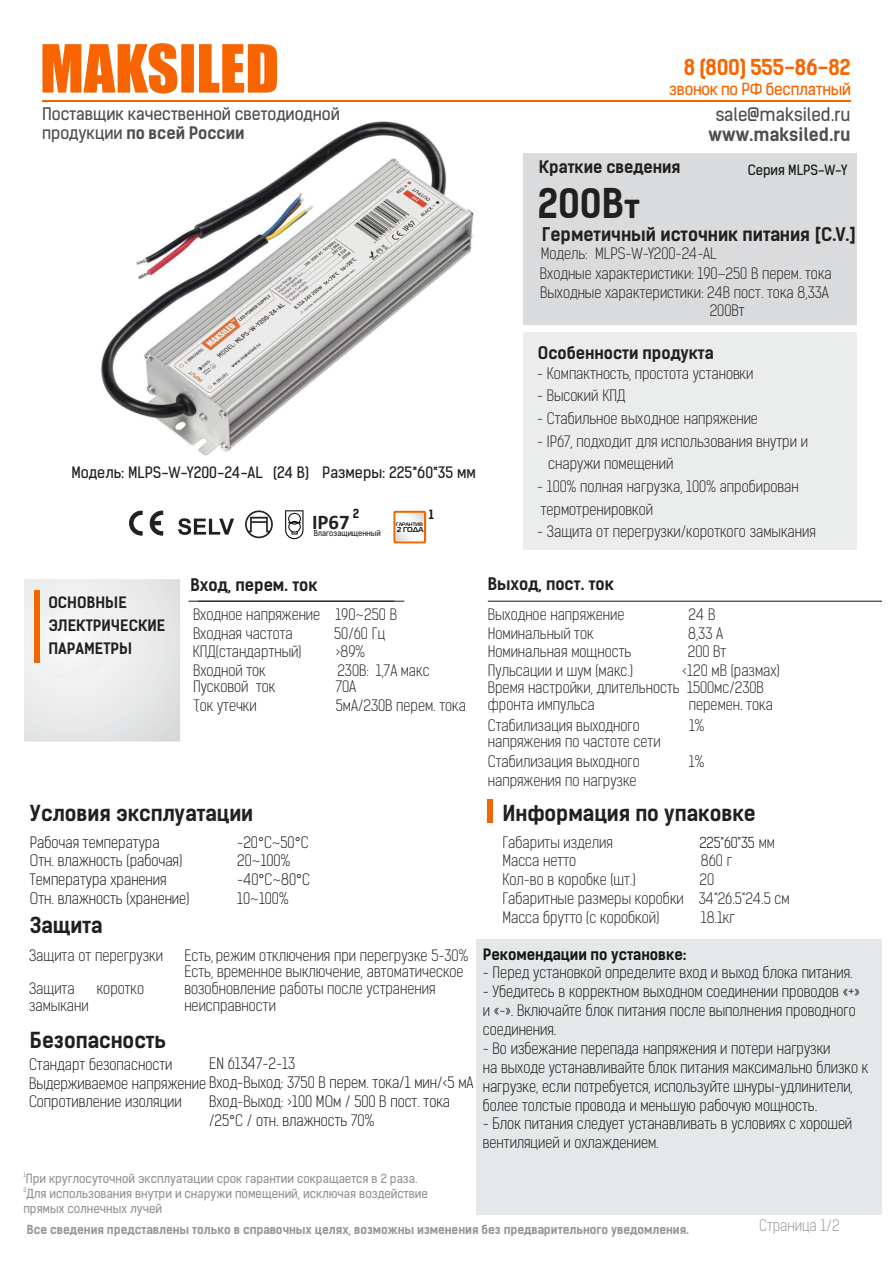
<style>
.page{position:relative;width:893px;height:1263px;background:#fff}
.page>*{position:absolute;margin:0;border:0;box-sizing:border-box;transform-origin:0 0}
.t1{font:39px "Kelson Sans Bold RU";color:#231f20}
.t2{font:21px "Kelson Sans Bold RU";color:#231f20}
.t3{font:21px "Kelson Sans Bold RU";letter-spacing:-.015em;color:#f86400}
.t4{font:700 20.7px "Calibri";color:#231f20}
.t5{font:18px "Kelson Sans Bold RU";color:#231f20}
.t6{font:17.7px "Kelson Sans Regular RU";color:#4e4e4d}
.t7{font:17.7px "Kelson Sans Bold RU";color:#4e4e4d}
.t8{font:16.5px "Kelson Sans Bold RU";color:#231f20}
.t9{font:16.5px "Kelson Sans Regular RU";color:#4e4e4d}
.t10{font:16.5px "Kelson Sans Bold RU";color:#4e4e4d}
.t11{font:15.9px "Kelson Sans Regular RU";letter-spacing:-.015em;color:#f86400}
.t12{font:15px/16.8px "Kelson Sans Light RU";color:#231f20}
.t13{font:15px/18.9px "Kelson Sans Light RU";color:#151616}
.t14{font:15px "Kelson Sans Regular RU";color:#231f20}
.t15{font:15px/22.8px "Kelson Sans Bold RU";color:#231f20}
.t16{font:15px "Kelson Sans Bold RU";color:#151616}
.t17{font:15px "Kelson Sans Light RU";color:#939598}
.t18{font:14.4px "Kelson Sans Light RU";color:#000}
.t19{font:13.5px "Kelson Sans Regular RU";color:#151616}
.t20{font:12px/15.1px "Kelson Sans Regular RU";color:#939598}
.t21{font:12px "Kelson Sans Bold RU";color:#939598}
.t22{font:12px "Kelson Sans Bold RU";color:#151616}
.t23{font:7.8px "Kelson Sans Regular RU";color:#231f20}
.t24{font:700 7.2px "Magistral";color:#000}
.t25{font:6px "Kelson Sans Regular RU";color:#939598}
.t26{font:700 4.95px "Magistral";letter-spacing:-.025em;color:#000}
.s1{font-family:"Kelson Sans Regular RU"}
.s2{font-family:"Calibri";font-weight:700}
.s3{font-family:"Arial"}
.s4{font-size:15px;color:#231f20}
</style>
<div class="page">
<img style="left:64px;top:100px;width:446px;height:412px">
<svg style="left:245px;top:510px;width:28px;height:28px"></svg>
<svg style="left:128px;top:511px;width:35px;height:24px"></svg>
<svg style="left:178px;top:518px;width:56px;height:17px"></svg>
<svg style="left:284px;top:510px;width:20px;height:30px"></svg>
<svg style="left:42px;top:43px;width:235px;height:51px"></svg>
<hr style="left:42px;top:101px;width:808px;height:1px;background:#ef6700">
<div style="left:523px;top:154px;width:333px;height:171px;background:#d9dbdc"></div>
<div style="left:523px;top:333px;width:333px;height:217px;background:#ebecec"></div>
<svg style="left:393px;top:511px;width:33px;height:32px"></svg>
<svg style="left:395px;top:513px;width:29px;height:28px"></svg>
<svg style="left:24px;top:579px;width:156px;height:163px"></svg>
<div style="left:34px;top:590px;width:6px;height:73px;background:#ef6700"></div>
<hr style="left:198px;top:601px;width:206px;height:1px;background:#231f20">
<hr style="left:188px;top:601px;width:206px;height:1px;background:#231f20">
<hr style="left:488px;top:601px;width:394px;height:1px;background:#231f20">
<div style="left:487px;top:800px;width:5px;height:23px;background:#ef6700"></div>
<div style="left:476px;top:939px;width:405px;height:275px;background:#e6e7e8"></div>
<p class="t9" style="left:42px;top:108px;width:299px">Поставщик качественной светодиодной</p>
<p class="t10" style="left:42px;top:127px;width:204px"><span class="s1">продукции</span> по всей России</p>
<p class="t14" style="left:71px;top:466px;width:239px">Модель: MLPS-W-Y200-24-AL (24 В)</p>
<p class="t14" style="left:322px;top:466px;width:155px">Размеры: 225*60*35 мм</p>
<h3 class="t4" style="left:312px;top:514px;width:39px">IP67</h3>
<p class="t23" style="left:314px;top:530px;width:69px">Влагозащищенный</p>
<p class="t22" style="left:352px;top:509px;width:8px">2</p>
<p class="t22" style="left:429px;top:510px;width:7px">1</p>
<p class="t26" style="left:396px;top:521px;width:29px">ГАРАНТИЯ</p>
<p class="t24" style="left:397px;top:525px;width:28px">2 ГОДA</p>
<h2 class="t3" style="left:683px;top:59px;width:168px">8 (800) 555-86-82</h2>
<p class="t11" style="left:669px;top:83px;width:183px">звонок по РФ бесплатный</p>
<p class="t6" style="left:715px;top:107px;width:136px">sale@maksiled.ru</p>
<p class="t7" style="left:708px;top:127px;width:144px">www.maksiled.ru</p>
<p class="t8" style="left:538px;top:161px;width:143px">Краткие сведения</p>
<p class="t19" style="left:747px;top:164px;width:101px">Серия MLPS-W-Y</p>
<h1 class="t1" style="left:537px;top:188px;width:104px">200В<span class="s2">т</span></h1>
<p class="t5" style="left:542px;top:228px;width:316px">Герметичный источник питания [C.V.]</p>
<p class="t12" style="left:540px;top:265px;width:293px;line-height:19.6px">Входные характеристики: 190–250 В перем. тока<br>Выходные характеристики: 24В пост. тока 8,33А</p>
<p class="t12" style="left:709px;top:304px;width:36px">200Вт</p>
<p class="t12" style="left:540px;top:247px;width:178px">Модель: MLPS-W-Y200-24-AL</p>
<p class="t8" style="left:538px;top:347px;width:177px">Особенности продукта</p>
<p class="t12" style="left:537px;top:366px;width:218px">- Компактность, простота установки</p>
<p class="t12" style="left:537px;top:389px;width:90px">- Высокий КПД</p>
<p class="t12" style="left:537px;top:412px;width:223px">- Стабильное выходное напряжение</p>
<p class="t12" style="left:548px;top:431px;width:261px;line-height:22.6px;text-indent:-11px">- IP67, подходит для использования внутри и снаружи помещений</p>
<p class="t12" style="left:537px;top:477px;width:263px;line-height:22.6px">- 100% полная нагрузка, 100% апробирован термотренировкой</p>
<p class="t12" style="left:537px;top:525px;width:280px">- Защита от перегрузки/короткого замыкания</p>
<p class="t15" style="left:48px;top:593px;width:118px">ОСНОВНЫЕ<br>ЭЛЕКТРИЧЕСКИЕ<br>ПАРАМЕТРЫ</p>
<p class="t8" style="left:487px;top:578px;width:127px">Выход, пост. ток</p>
<p class="t8" style="left:190px;top:578px;width:129px">Вход, перем. ток</p>
<p class="t12" style="left:193px;top:627px;width:101px">Входная частота</p>
<p class="t12" style="left:334px;top:627px;width:52px">50/60 Гц</p>
<p class="t12" style="left:193px;top:645px;width:110px">КПД(стандартный)</p>
<p class="t12" style="left:335px;top:645px;width:31px">&gt;89%</p>
<p class="t12" style="left:193px;top:664px;width:74px">Входной ток</p>
<p class="t12" style="left:337px;top:664px;width:94px">230В: 1,7A макс</p>
<p class="t12" style="left:196px;top:700px;width:4px">.</p>
<p class="t12" style="left:193px;top:608px;width:205px">Входное напряжение 190~250 В</p>
<p class="t12" style="left:488px;top:608px;width:138px">Выходное напряжение</p>
<p class="t12" style="left:688px;top:608px;width:28px">24 В</p>
<p class="t12" style="left:488px;top:626px;width:107px">Номинальный ток</p>
<p class="t12" style="left:688px;top:626px;width:37px">8,33 А</p>
<p class="t12" style="left:488px;top:645px;width:145px">Номинальная мощность</p>
<p class="t12" style="left:687px;top:645px;width:40px">200 Вт</p>
<p class="t12" style="left:488px;top:664px;width:147px">Пульсации и шум (макс.)</p>
<p class="t12" style="left:488px;top:663px;width:293px;text-indent:194px">&lt;120 мВ (размах)<br>Время настройки, длительность 1500мс/230В фронта импульса</p>
<p class="t12" style="left:193px;top:680px;width:84px">Пусковой ток</p>
<p class="t12" style="left:335px;top:680px;width:22px">70А</p>
<p class="t12" style="left:194px;top:698px;width:64px">Ток утечки</p>
<p class="t12" style="left:336px;top:698px;width:132px">5мA/230В перем. тока</p>
<p class="t12" style="left:689px;top:698px;width:85px">перемен. тока</p>
<p class="t12" style="left:488px;top:719px;width:153px">Стабилизация выходного</p>
<p class="t12" style="left:689px;top:719px;width:17px">1%</p>
<p class="t12" style="left:488px;top:734px;width:174px;line-height:19.4px">напряжения по частоте сети<br>Стабилизация выходного</p>
<p class="t12" style="left:688px;top:755px;width:17px">1%</p>
<p class="t12" style="left:488px;top:773px;width:150px">напряжения по нагрузке</p>
<h2 class="t2" style="left:30px;top:805px;width:225px">Условия эксплуатации</h2>
<p class="t13" style="left:30px;top:834px;width:131px">Рабочая температура</p>
<p class="t13" style="left:237px;top:834px;width:73px">-20<span class="s3">°</span>C~50<span class="s3">°</span>C</p>
<p class="t13" style="left:30px;top:853px;width:154px">Отн. влажность (рабочая)</p>
<p class="t13" style="left:237px;top:853px;width:54px">20~100%</p>
<p class="t13" style="left:30px;top:872px;width:138px">Температура хранения</p>
<p class="t13" style="left:237px;top:872px;width:74px">-40<span class="s3">°</span>C~80<span class="s3">°</span>C</p>
<p class="t13" style="left:30px;top:891px;width:161px">Отн. влажность (хранение)</p>
<p class="t13" style="left:237px;top:891px;width:53px">10~100%</p>
<h2 class="t2" style="left:30px;top:918px;width:74px">Защита</h2>
<h2 class="t2" style="left:502px;top:805px;width:255px">Информация по упаковке</h2>
<p class="t12" style="left:502px;top:835px;width:112px">Габариты изделия</p>
<p class="t18" style="left:699px;top:837px;width:77px">225*60*35 <span class="s4">мм</span></p>
<p class="t12" style="left:502px;top:854px;width:75px">Масса нетто</p>
<p class="t12" style="left:700px;top:854px;width:33px">860 г</p>
<p class="t12" style="left:502px;top:873px;width:135px">Кол-во в коробке (шт.)</p>
<p class="t12" style="left:502px;top:872px;width:289px;line-height:18.9px;text-indent:197px">20<br>Габаритные размеры коробки 34*26.5*24.5 см<br>Масса брутто (с коробкой)</p>
<p class="t12" style="left:700px;top:911px;width:35px">18.1кг</p>
<p class="t12" style="left:184px;top:949px;width:285px">Есть, режим отключения при перегрузке 5-30% Есть, временное выключение, автоматическое возобновление работы после устранения неисправности</p>
<p class="t16" style="left:483px;top:948px;width:205px">Рекомендации по установке:</p>
<p class="t12" style="left:29px;top:949px;width:135px">Защита от перегрузки</p>
<p class="t12" style="left:29px;top:982px;width:47px">Защита</p>
<p class="t12" style="left:97px;top:982px;width:49px">коротко</p>
<p class="t12" style="left:29px;top:999px;width:61px">замыкани</p>
<h2 class="t2" style="left:30px;top:1033px;width:138px">Безопасность</h2>
<p class="t13" style="left:483px;top:965px;width:371px">- Перед установкой определите вход и выход блока питания.</p>
<p class="t13" style="left:483px;top:984px;width:379px">- Убедитесь в корректном выходном соединении проводов «+» и «-». Включайте блок питания после выполнения проводного соединения.</p>
<p class="t13" style="left:483px;top:1041px;width:387px">- Во избежание перепада напряжения и потери нагрузки<br>на выходе устанавливайте блок питания максимально близко к нагрузке, если потребуется, используйте шнуры-удлинители, более толстые провода и меньшую рабочую мощность.</p>
<p class="t13" style="left:483px;top:1116px;width:371px">- Блок питания следует устанавливать в условиях с хорошей вентиляцией и охлаждением.</p>
<p class="t13" style="left:29px;top:1056px;width:446px">Стандарт безопасности<br>Выдерживаемое напряжение Вход-Выход: 3750 В перем. тока/1 мин/&lt;5 мА<br>Сопротивление изоляции</p>
<p class="t13" style="left:209px;top:1056px;width:87px">EN 61347-2-13</p>
<p class="t13" style="left:209px;top:1094px;width:242px">Вход-Выход: &gt;100 МОм / 500 В пост. тока /25<span class="s3">°</span>C / отн. влажность 70%</p>
<p class="t25" style="left:23px;top:1173px;width:4px">1</p>
<p class="t20" style="left:26px;top:1173px;width:393px">При круглосуточной эксплуатации срок гарантии сокращается в 2 раза.</p>
<p class="t25" style="left:23px;top:1188px;width:5px">2</p>
<p class="t20" style="left:23px;top:1188px;width:406px">Для использования внутри и снаружи помещений, исключая воздействие прямых солнечных лучей</p>
<p class="t21" style="left:27px;top:1225px;width:663px">Все сведения представлены только в справочных целях, возможны изменения без предварительного уведомления.</p>
<p class="t17" style="left:759px;top:1219px;width:82px">Страница 1/2</p>
</div>
